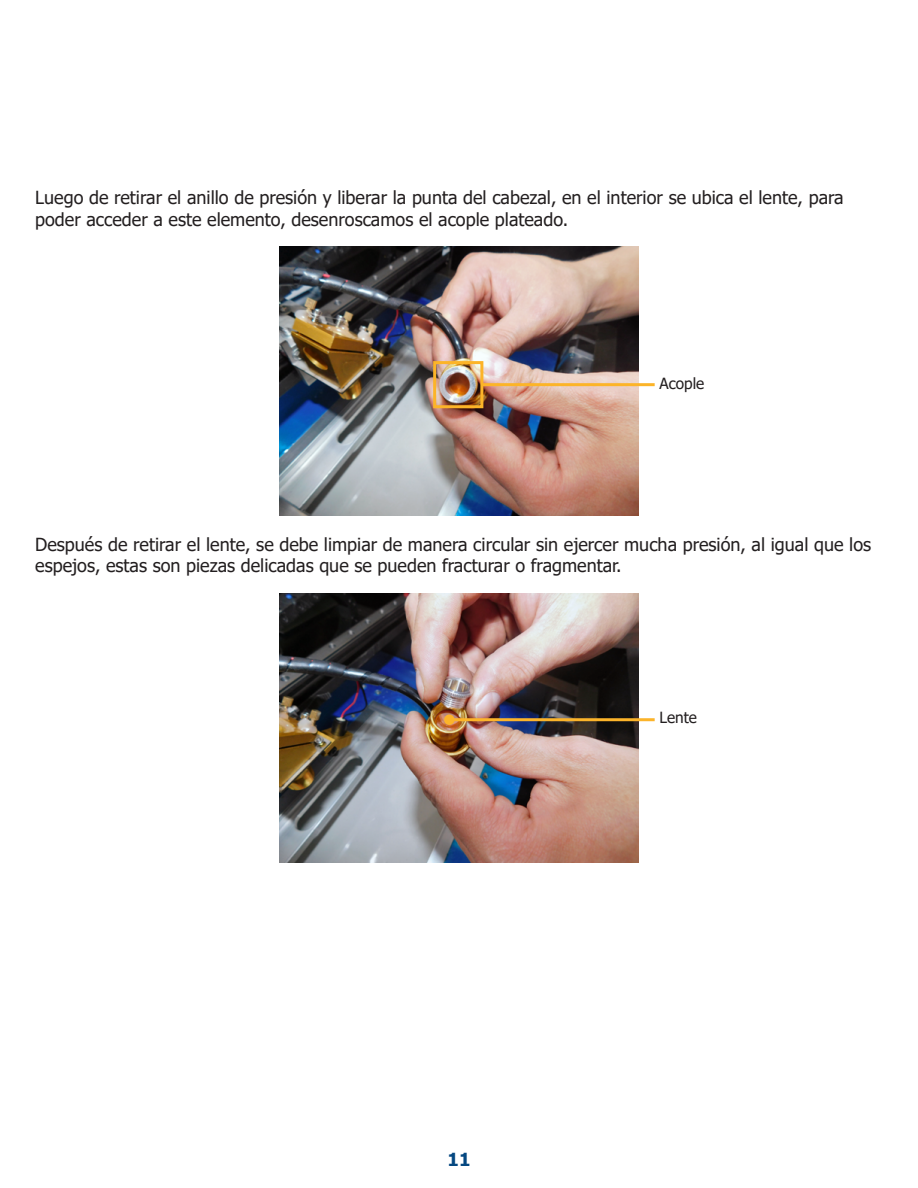
<style>
.page{position:relative;width:918px;height:1188px;background:#fff}
.page>*{position:absolute;margin:0;border:0;box-sizing:border-box;transform-origin:0 0}
.t1{font:18px/21.6px "Tahoma";color:#231f20}
.t2{font:700 18px "Tahoma";color:#054881}
.t3{font:15.45px "Tahoma";color:#231f20}
</style>
<div class="page">
<img style="left:280px;top:247px;width:358px;height:269px">
<div style="left:433px;top:361px;width:50px;height:47px;border:3px solid #fcb428"></div>
<hr style="left:482px;top:383px;width:173px;height:3px;background:#fcb428">
<img style="left:280px;top:594px;width:358px;height:269px">
<hr style="left:449px;top:718px;width:206px;height:3px;background:#fcb42a">
<div style="left:444px;top:715px;width:11px;height:10px;background:#fcb42a;border-radius:50%"></div>
<p class="t1" style="left:35px;top:188px;width:810px">Luego de retirar el anillo de presión y liberar la punta del cabezal, en el interior se ubica el lente, para poder acceder a este elemento, desenroscamos el acople plateado.</p>
<p class="t3" style="left:660px;top:373px;width:46px">Acople</p>
<p class="t1" style="left:35px;top:535px;width:837px">Después de retirar el lente, se debe limpiar de manera circular sin ejercer mucha presión, al igual que los espejos, estas son piezas delicadas que se pueden fracturar o fragmentar.</p>
<p class="t2" style="left:448px;top:1147px;width:24px">11</p>
<p class="t3" style="left:659px;top:707px;width:39px">Lente</p>
</div>
